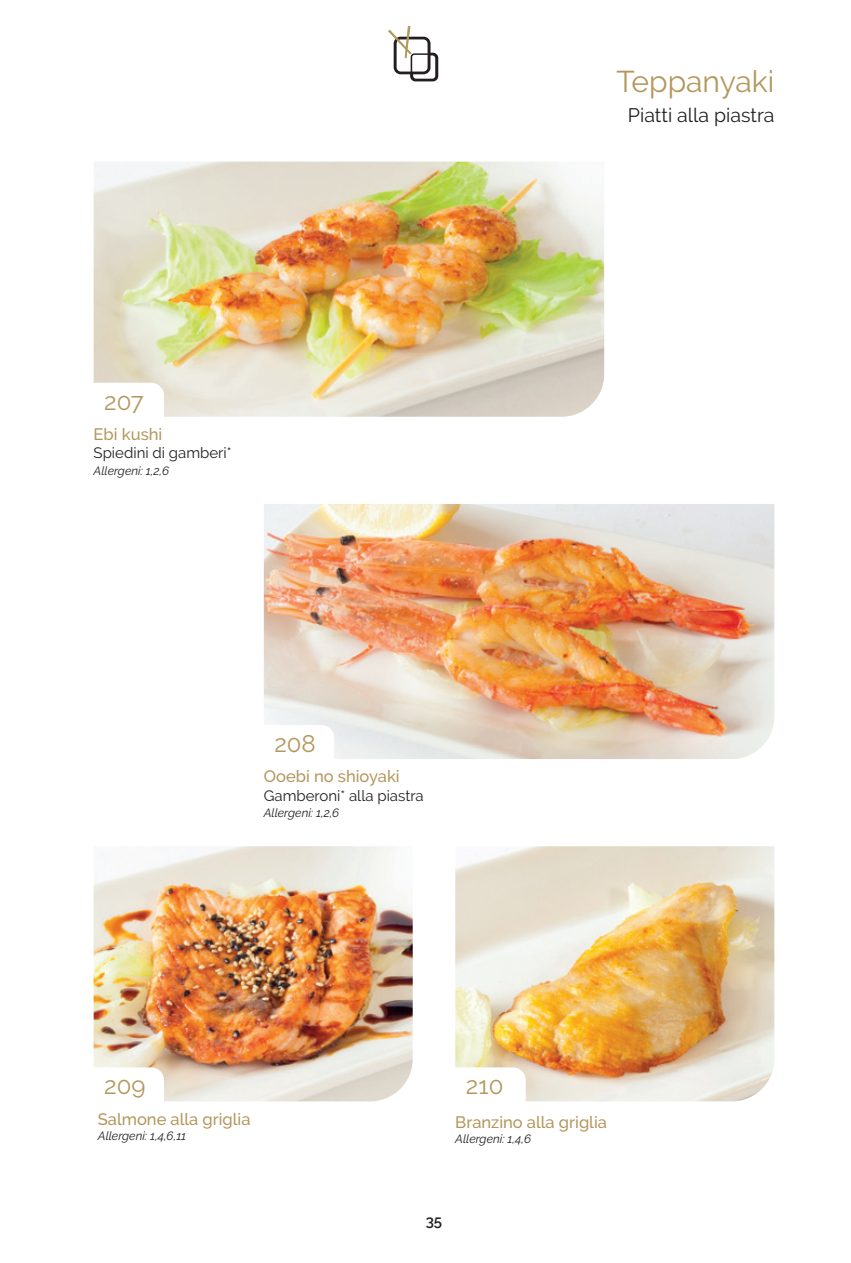
<style>
.page{position:relative;width:851px;height:1263px;background:#fff}
.page>*{position:absolute;margin:0;border:0;box-sizing:border-box;transform-origin:0 0}
.t1{font:30px "Raleway";color:#b3975c}
.t2{font:24px "Raleway";color:#b3975c}
.t3{font:19.5px "Raleway";color:#231f20}
.t4{font:500 16.5px "Raleway";color:#b3975c}
.t5{font:15px "Raleway";color:#231f20}
.t6{font:600 15px "Raleway";color:#231f20}
.t7{font:italic 12px "Raleway";color:#231f20}
</style>
<div class="page">
<img style="left:94px;top:846px;width:318px;height:255px">
<img style="left:94px;top:162px;width:510px;height:255px">
<img style="left:264px;top:504px;width:510px;height:255px">
<img style="left:455px;top:846px;width:319px;height:255px">
<svg style="left:94px;top:1067px;width:70px;height:34px"></svg>
<svg style="left:455px;top:1067px;width:70px;height:34px"></svg>
<svg style="left:94px;top:383px;width:70px;height:34px"></svg>
<svg style="left:264px;top:725px;width:70px;height:34px"></svg>
<svg style="left:388px;top:26px;width:51px;height:57px"></svg>
<p class="t1" style="left:616px;top:64px;width:159px">Teppanyaki</p>
<p class="t3" style="left:628px;top:104px;width:148px">Piatti alla piastra</p>
<p class="t2" style="left:104px;top:387px;width:41px">207</p>
<p class="t4" style="left:94px;top:425px;width:70px">Ebi kushi</p>
<p class="t5" style="left:94px;top:444px;width:139px">Spiedini di gamberi*</p>
<p class="t7" style="left:94px;top:464px;width:77px">Allergeni: 1,2,6</p>
<p class="t2" style="left:274px;top:729px;width:43px">208</p>
<p class="t4" style="left:264px;top:767px;width:137px">Ooebi no shioyaki</p>
<p class="t5" style="left:264px;top:787px;width:161px">Gamberoni* alla piastra</p>
<p class="t7" style="left:264px;top:806px;width:77px">Allergeni: 1,2,6</p>
<p class="t2" style="left:104px;top:1072px;width:43px">209</p>
<p class="t2" style="left:466px;top:1072px;width:39px">210</p>
<p class="t4" style="left:98px;top:1109px;width:154px">Salmone alla griglia</p>
<p class="t7" style="left:98px;top:1129px;width:90px">Allergeni: 1,4,6,11</p>
<p class="t4" style="left:455px;top:1112px;width:153px">Branzino alla griglia</p>
<p class="t7" style="left:455px;top:1132px;width:77px">Allergeni: 1,4,6</p>
<p class="t6" style="left:425px;top:1212px;width:18px">35</p>
</div>
